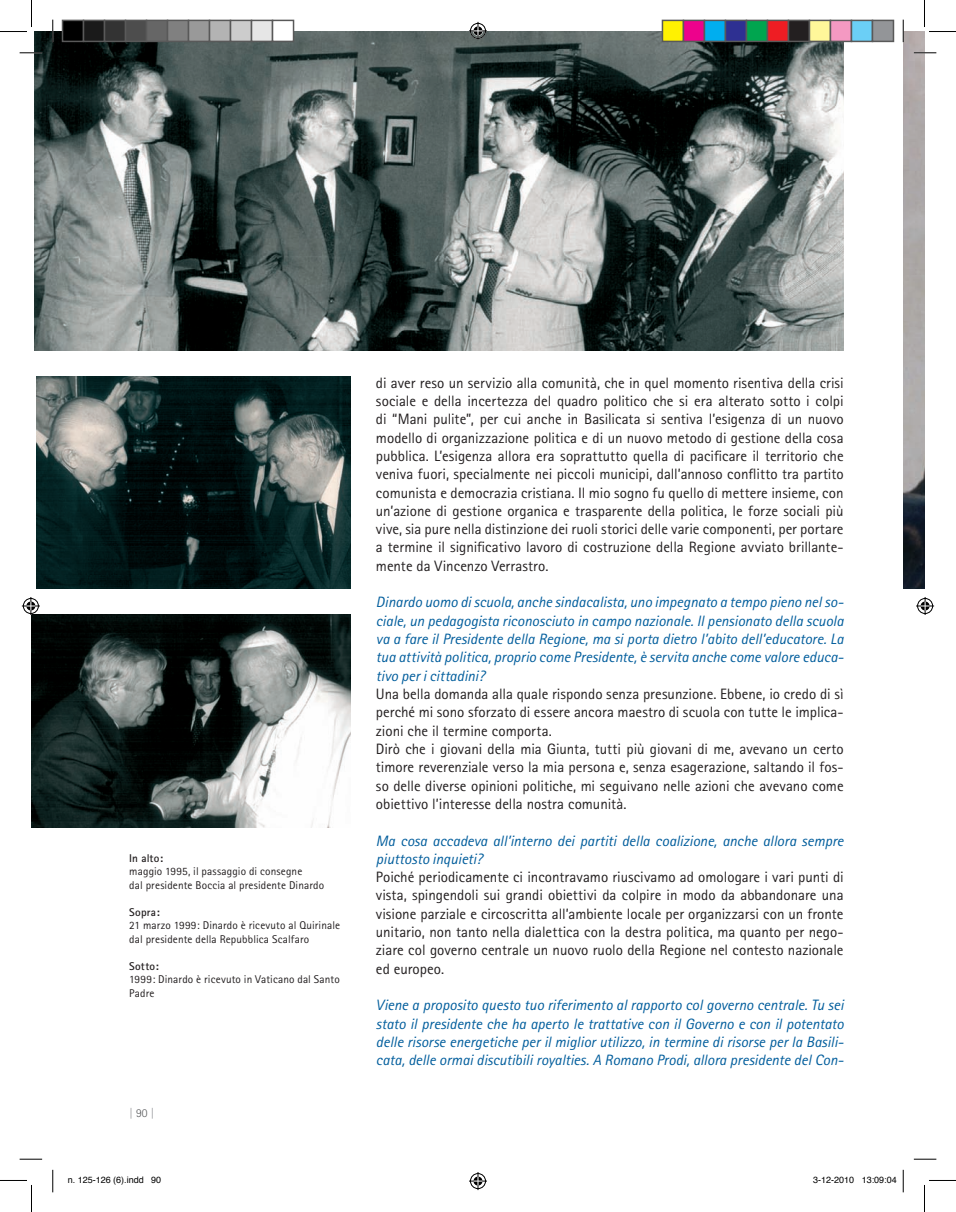
<style>
.page{position:relative;width:956px;height:1212px;background:#fff}
.page>*{position:absolute;margin:0;border:0;box-sizing:border-box;transform-origin:0 0}
.t1{font:15px/18.3px "Rotis Sans Serif";color:#231f20}
.t2{font:italic 15px/18.3px "Rotis Sans Serif";letter-spacing:-.005em;color:#005d9c}
.t3{font:300 12px "Rotis Sans Serif";color:#8a8c8f}
.t4{font:11.25px/13.5px "Rotis Sans Serif";letter-spacing:.01em;color:#231f20}
.t5{font:9px "Helvetica";color:#000}
.s1{font-weight:700}
.s2{color:#57585a}
.s3{font-style:italic;color:#005d9c}
</style>
<div class="page">
<img style="left:903px;top:32px;width:21px;height:557px">
<img style="left:34px;top:32px;width:810px;height:318px">
<img style="left:36px;top:376px;width:314px;height:213px">
<img style="left:32px;top:614px;width:318px;height:213px">
<svg style="left:20px;top:52px;width:22px;height:2px"></svg>
<svg style="left:914px;top:52px;width:22px;height:2px"></svg>
<svg style="left:20px;top:1158px;width:22px;height:1px"></svg>
<svg style="left:914px;top:1158px;width:22px;height:1px"></svg>
<svg style="left:52px;top:20px;width:2px;height:22px"></svg>
<svg style="left:52px;top:1169px;width:2px;height:22px"></svg>
<svg style="left:903px;top:20px;width:1px;height:22px"></svg>
<svg style="left:903px;top:1169px;width:1px;height:22px"></svg>
<svg style="left:0;top:0;width:32px;height:32px"></svg>
<svg style="left:0;top:1180px;width:32px;height:31px"></svg>
<svg style="left:924px;top:0;width:32px;height:32px"></svg>
<svg style="left:924px;top:1180px;width:32px;height:31px"></svg>
<svg style="left:469px;top:22px;width:18px;height:18px"></svg>
<svg style="left:469px;top:1172px;width:18px;height:17px"></svg>
<svg style="left:22px;top:597px;width:18px;height:18px"></svg>
<svg style="left:916px;top:597px;width:18px;height:18px"></svg>
<div style="left:63px;top:20px;width:21px;height:21px;background:#000"></div>
<div style="left:62px;top:20px;width:22px;height:22px;border:2px solid #595959"></div>
<div style="left:84px;top:20px;width:21px;height:21px;background:#1a1a1a"></div>
<div style="left:83px;top:20px;width:22px;height:22px;border:2px solid #595959"></div>
<div style="left:105px;top:20px;width:21px;height:21px;background:#333"></div>
<div style="left:104px;top:20px;width:22px;height:22px;border:2px solid #595959"></div>
<div style="left:126px;top:20px;width:21px;height:21px;background:#4d4d4d"></div>
<div style="left:125px;top:20px;width:22px;height:22px;border:2px solid #595959"></div>
<div style="left:147px;top:20px;width:21px;height:21px;background:#666"></div>
<div style="left:146px;top:20px;width:22px;height:22px;border:2px solid #595959"></div>
<div style="left:168px;top:20px;width:21px;height:21px;background:#808080"></div>
<div style="left:167px;top:20px;width:22px;height:22px;border:2px solid #595959"></div>
<div style="left:189px;top:20px;width:21px;height:21px;background:#999"></div>
<div style="left:188px;top:20px;width:22px;height:22px;border:2px solid #595959"></div>
<div style="left:210px;top:20px;width:21px;height:21px;background:#b3b3b3"></div>
<div style="left:209px;top:20px;width:22px;height:22px;border:2px solid #595959"></div>
<div style="left:231px;top:20px;width:21px;height:21px;background:#ccc"></div>
<div style="left:230px;top:20px;width:22px;height:22px;border:2px solid #595959"></div>
<div style="left:252px;top:20px;width:21px;height:21px;background:#e6e6e6"></div>
<div style="left:251px;top:20px;width:22px;height:22px;border:2px solid #595959"></div>
<div style="left:273px;top:20px;width:21px;height:21px;background:#fff"></div>
<div style="left:272px;top:20px;width:22px;height:22px;border:2px solid #595959"></div>
<div style="left:662px;top:20px;width:21px;height:21px;background:#fff101"></div>
<div style="left:662px;top:20px;width:22px;height:22px;border:2px solid #595959"></div>
<div style="left:683px;top:20px;width:21px;height:21px;background:#ed028c"></div>
<div style="left:683px;top:20px;width:22px;height:22px;border:2px solid #595959"></div>
<div style="left:704px;top:20px;width:21px;height:21px;background:#00aeef"></div>
<div style="left:704px;top:20px;width:22px;height:22px;border:2px solid #595959"></div>
<div style="left:725px;top:20px;width:21px;height:21px;background:#2e3092"></div>
<div style="left:725px;top:20px;width:22px;height:22px;border:2px solid #595959"></div>
<div style="left:746px;top:20px;width:21px;height:21px;background:#00a54f"></div>
<div style="left:746px;top:20px;width:22px;height:22px;border:2px solid #595959"></div>
<div style="left:767px;top:20px;width:21px;height:21px;background:#ee1d23"></div>
<div style="left:767px;top:20px;width:22px;height:22px;border:2px solid #595959"></div>
<div style="left:788px;top:20px;width:21px;height:21px;background:#231f20"></div>
<div style="left:788px;top:20px;width:22px;height:22px;border:2px solid #595959"></div>
<div style="left:809px;top:20px;width:21px;height:21px;background:#fff79a"></div>
<div style="left:809px;top:20px;width:22px;height:22px;border:2px solid #595959"></div>
<div style="left:830px;top:20px;width:21px;height:21px;background:#f499c2"></div>
<div style="left:830px;top:20px;width:22px;height:22px;border:2px solid #595959"></div>
<div style="left:851px;top:20px;width:21px;height:21px;background:#6bcff6"></div>
<div style="left:851px;top:20px;width:22px;height:22px;border:2px solid #595959"></div>
<div style="left:872px;top:20px;width:21px;height:21px;background:#939598"></div>
<div style="left:872px;top:20px;width:22px;height:22px;border:2px solid #595959"></div>
<p class="t4" style="left:129px;top:850px;width:196px"><span class="s1">In alto:<br></span>maggio 1995, il passaggio di consegne<br>dal presidente Boccia al presidente Dinardo</p>
<p class="t4" style="left:129px;top:904px;width:212px"><span class="s1">Sopra:<br></span>21 marzo 1999: Dinardo è ricevuto al Quirinale dal presidente della Repubblica Scalfaro</p>
<p class="t4" style="left:129px;top:958px;width:212px"><span class="s1">Sotto:<br></span>1999: Dinardo è ricevuto in Vaticano dal Santo<br>Padre</p>
<p class="t3" style="left:129px;top:1105px;width:27px">|<span class="s2">90</span>|</p>
<p class="t1" style="left:376px;top:373px;width:469px;text-align:justify">di aver reso un servizio alla comunità, che in quel momento risentiva della crisi sociale e della incertezza del quadro politico che si era alterato sotto i colpi di “Mani pulite”, per cui anche in Basilicata si sentiva l’esigenza di un nuovo modello di organizzazione politica e di un nuovo metodo di gestione della cosa pubblica. L’esigenza allora era soprattutto quella di pacificare il territorio che veniva fuori, specialmente nei piccoli municipi, dall’annoso conflitto tra partito comunista e democrazia cristiana. Il mio sogno fu quello di mettere insieme, con un’azione di gestione organica e trasparente della politica, le forze sociali più vive, sia pure nella distinzione dei ruoli storici delle varie componenti, per portare a termine il significativo lavoro di costruzione della Regione avviato brillante&shy;mente da Vincenzo Verrastro.</p>
<p class="t1" style="left:376px;top:593px;width:469px"><span class="s3">Dinardo uomo di scuola, anche sindacalista, uno impegnato a tempo pieno nel so&shy;ciale, un pedagogista riconosciuto in campo nazionale. Il pensionato della scuola va a fare il Presidente della Regione, ma si porta dietro l’abito dell’educatore. La tua attività politica, proprio come Presidente, è servita anche come valore educa&shy;tivo per i cittadini?<br></span>Una bella domanda alla quale rispondo senza presunzione. Ebbene, io credo di sì perché mi sono sforzato di essere ancora maestro di scuola con tutte le implica&shy;zioni che il termine comporta.<br>Dirò che i giovani della mia Giunta, tutti più giovani di me, avevano un certo timore reverenziale verso la mia persona e, senza esagerazione, saltando il fos&shy;so delle diverse opinioni politiche, mi seguivano nelle azioni che avevano come obiettivo l’interesse della nostra comunità.</p>
<p class="t1" style="left:376px;top:831px;width:469px"><span class="s3">Ma cosa accadeva all’interno dei partiti della coalizione, anche allora sempre piuttosto inquieti?<br></span>Poiché periodicamente ci incontravamo riuscivamo ad omologare i vari punti di vista, spingendoli sui grandi obiettivi da colpire in modo da abbandonare una visione parziale e circoscritta all’ambiente locale per organizzarsi con un fronte unitario, non tanto nella dialettica con la destra politica, ma quanto per nego&shy;ziare col governo centrale un nuovo ruolo della Regione nel contesto nazionale ed europeo.</p>
<p class="t2" style="left:376px;top:995px;width:469px">Viene a proposito questo tuo riferimento al rapporto col governo centrale. Tu sei stato il presidente che ha aperto le trattative con il Governo e con il potentato delle risorse energetiche per il miglior utilizzo, in termine di risorse per la Basili&shy;cata, delle ormai discutibili royalties. A Romano Prodi, allora presidente del Con-</p>
<p class="t5" style="left:68px;top:1173px;width:95px">n. 125-126 (6).indd 90</p>
<p class="t5" style="left:813px;top:1173px;width:85px">3-12-2010 13:09:04</p>
</div>
